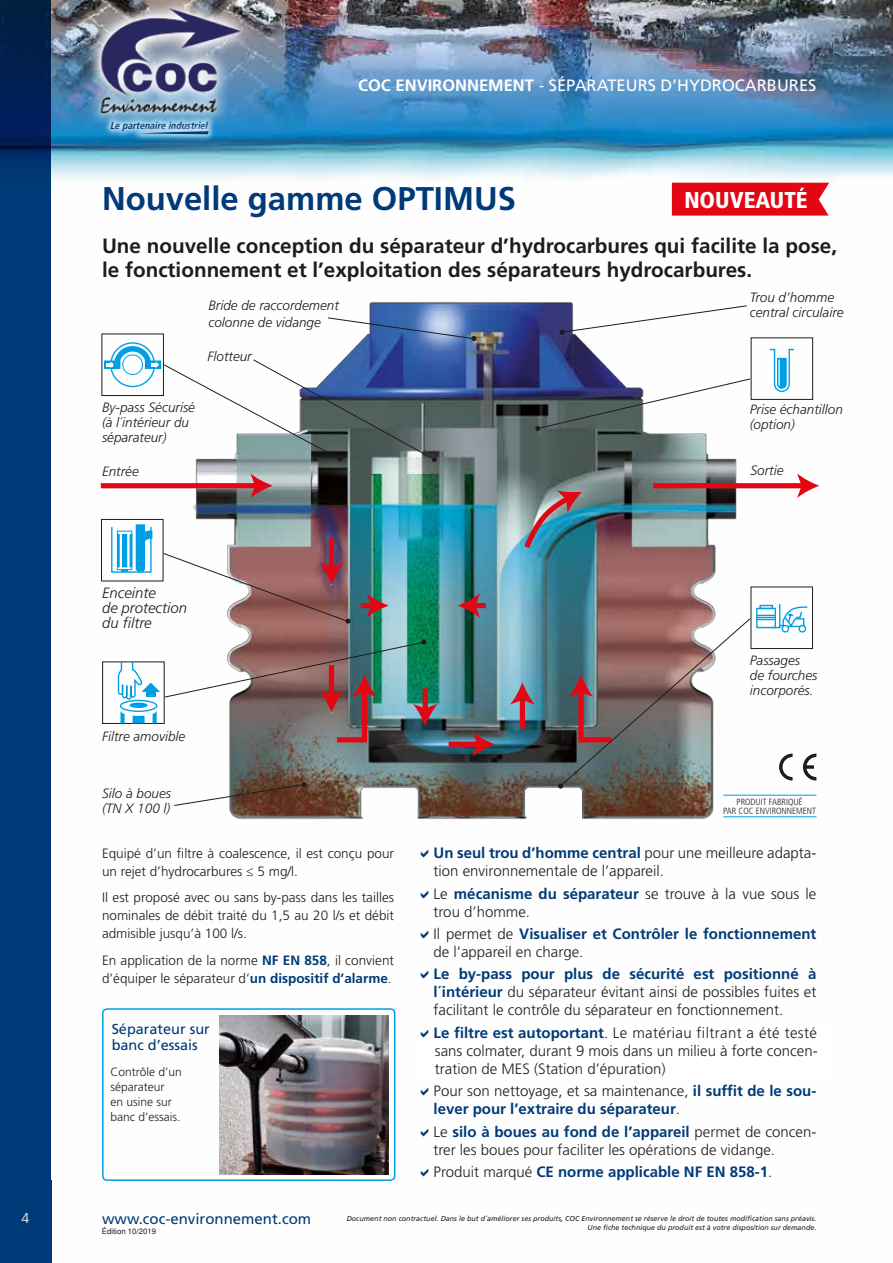
<style>
.page{position:relative;width:893px;height:1263px;background:#fff}
.page>*{position:absolute;margin:0;border:0;box-sizing:border-box;transform-origin:0 0}
.t1{font:700 32.85px "Frutiger LT Std";color:#003a78}
.t2{font:900 condensed 22.8px "Frutiger LT Std";color:#fff}
.t3{font:700 20.7px/24.9px "Frutiger LT Std";color:#1d1d1b}
.t4{font:16.5px "Frutiger LT Std";color:#fff}
.t5{font:300 15px/18px "Frutiger LT Std";color:#1d1d1b}
.t6{font:700 15px/18px "Frutiger LT Std";color:#003a78}
.t7{font:15px "Frutiger LT Std";color:#003a78}
.t8{font:italic 300 14.85px/15px "Frutiger LT Std";color:#1d1d1b}
.t9{font:14.55px/16.5px "Frutiger LT Std";color:#003a78}
.t10{font:300 14.25px "Frutiger LT Std";color:#fff}
.t11{font:300 13.5px/18px "Frutiger LT Std";color:#1d1d1b}
.t12{font:italic 300 13.5px/15px "Frutiger LT Std";color:#1d1d1b}
.t13{font:300 12px/15px "Frutiger LT Std";color:#1d1d1b}
.t14{font:italic 700 condensed 9.9px "Frutiger LT Std";color:#003a78}
.t15{font:300 condensed 9px/9px "Frutiger LT Std";color:#1d1d1b;text-align:center}
.t16{font:7.8px "Helvetica";color:#1d1d1b}
.t17{font:7.5px "Frutiger LT Std";color:#1d1d1b}
.t18{font:italic 7.2px/8.7px "Frutiger LT Std";color:#1d1d1b;text-align:right}
.s1{font-weight:700}
.s2{font-weight:700;color:#003a78}
.s3{font-weight:300;color:#1d1d1b}
</style>
<div class="page">
<img style="left:51px;top:0;width:842px;height:1263px">
<div style="left:0;top:0;width:51px;height:1263px;background:#003a78"></div>
<div style="left:103px;top:114px;width:113px;height:25px;background:#fff;opacity:.75"></div>
<div style="left:132px;top:123px;width:84px;height:19px;background:#fff;opacity:.75"></div>
<svg style="left:139px;top:131px;width:70px;height:3px"></svg>
<img style="left:68px;top:0;width:191px;height:123px">
<img style="left:219px;top:1015px;width:170px;height:159px">
<div style="left:672px;top:183px;width:157px;height:33px;background:#e30613"></div>
<img style="left:164px;top:295px;width:626px;height:554px">
<div style="left:101px;top:483px;width:156px;height:5px;background:#e30613"></div>
<svg style="left:250px;top:473px;width:23px;height:25px"></svg>
<div style="left:329px;top:537px;width:5px;height:32px;background:#e30613"></div>
<div style="left:361px;top:603px;width:12px;height:5px;background:#e30613"></div>
<svg style="left:366px;top:593px;width:23px;height:25px"></svg>
<div style="left:473px;top:603px;width:13px;height:5px;background:#e30613"></div>
<svg style="left:458px;top:593px;width:22px;height:25px"></svg>
<div style="left:520px;top:698px;width:5px;height:30px;background:#e30613"></div>
<svg style="left:510px;top:682px;width:25px;height:22px"></svg>
<div style="left:449px;top:742px;width:30px;height:5px;background:#e30613"></div>
<svg style="left:473px;top:732px;width:22px;height:25px"></svg>
<img style="left:522px;top:490px;width:60px;height:62px">
<div style="left:653px;top:483px;width:151px;height:5px;background:#e30613"></div>
<svg style="left:797px;top:473px;width:22px;height:25px"></svg>
<div style="left:102px;top:662px;width:62px;height:62px;border:1px solid #1d1d1b"></div>
<div style="left:101px;top:519px;width:62px;height:62px;border:1px solid #1d1d1b"></div>
<div style="left:111px;top:526px;width:41px;height:47px;border:1px solid #009fe3"></div>
<div style="left:117px;top:531px;width:15px;height:39px;border:1px solid #009fe3"></div>
<div style="left:122px;top:535px;width:5px;height:32px;background:#009fe3"></div>
<div style="left:117px;top:534px;width:2px;height:33px;border:1px solid #009fe3"></div>
<div style="left:130px;top:534px;width:2px;height:33px;border:1px solid #009fe3"></div>
<svg style="left:121px;top:569px;width:7px;height:3px"></svg>
<svg style="left:137px;top:570px;width:7px;height:2px"></svg>
<div style="left:136px;top:525px;width:9px;height:45px;background:#009fe3"></div>
<svg style="left:145px;top:530px;width:7px;height:22px"></svg>
<div style="left:104px;top:360px;width:16px;height:9px;border:1px solid #009fe3"></div>
<div style="left:751px;top:338px;width:62px;height:62px;border:1px solid #1d1d1b"></div>
<svg style="left:768px;top:348px;width:27px;height:45px"></svg>
<svg style="left:535px;top:378px;width:216px;height:53px"></svg>
<svg style="left:560px;top:305px;width:187px;height:30px"></svg>
<svg style="left:162px;top:552px;width:189px;height:72px"></svg>
<img style="left:117px;top:639px;width:321px;height:106px">
<svg style="left:173px;top:782px;width:134px;height:24px"></svg>
<img style="left:558px;top:603px;width:258px;height:186px">
<div style="left:102px;top:1008px;width:293px;height:173px;border:2px solid #009fe3;border-radius:4px"></div>
<svg style="left:106px;top:317px;width:370px;height:145px"></svg>
<hr style="left:723px;top:795px;width:93px;height:1px;background:#009fe3">
<hr style="left:723px;top:816px;width:93px;height:1px;background:#009fe3">
<div style="left:100px;top:1225px;width:58px;height:11px;background:#fff"></div>
<svg style="left:421px;top:850px;width:7px;height:8px"></svg>
<svg style="left:421px;top:890px;width:7px;height:8px"></svg>
<svg style="left:421px;top:930px;width:7px;height:8px"></svg>
<svg style="left:421px;top:971px;width:7px;height:8px"></svg>
<svg style="left:420px;top:1022px;width:413px;height:58px"></svg>
<svg style="left:421px;top:1088px;width:7px;height:8px"></svg>
<svg style="left:421px;top:1128px;width:7px;height:8px"></svg>
<svg style="left:421px;top:1168px;width:7px;height:8px"></svg>
<p class="t14" style="left:110px;top:120px;width:101px">Le partenaire industriel</p>
<p class="t4" style="left:358px;top:76px;width:460px"><span class="s1">COC ENVIRONNEMENT</span> - SÉPARATEURS D’HYDROCARBURES</p>
<h1 class="t1" style="left:102px;top:179px;width:415px">Nouvelle gamme OPTIMUS</h1>
<h2 class="t2" style="left:684px;top:186px;width:125px">NOUVEAUTÉ</h2>
<h3 class="t3" style="left:102px;top:233px;width:737px">Une nouvelle conception du séparateur d’hydrocarbures qui facilite la pose, le fonctionnement et l’exploitation des séparateurs hydrocarbures.</h3>
<p class="t12" style="left:208px;top:297px;width:132px;line-height:17.1px">Bride de raccordement colonne de vidange</p>
<p class="t12" style="left:207px;top:349px;width:46px">Flotteur</p>
<p class="t12" style="left:102px;top:400px;width:95px">By-pass Sécurisé (à l´intérieur du séparateur)</p>
<p class="t12" style="left:102px;top:464px;width:38px">Entrée</p>
<p class="t12" style="left:750px;top:290px;width:95px">Trou d’homme central circulaire</p>
<p class="t12" style="left:750px;top:402px;width:95px">Prise échantillon (option)</p>
<p class="t12" style="left:750px;top:463px;width:34px">Sortie</p>
<p class="t8" style="left:102px;top:585px;width:87px">Enceinte<br>de protection du filtre</p>
<p class="t12" style="left:102px;top:729px;width:85px">Filtre amovible</p>
<p class="t12" style="left:102px;top:786px;width:71px">Silo à boues (TN X 100 l)</p>
<p class="t11" style="left:102px;top:845px;width:293px">Equipé d’un filtre à coalescence, il est conçu pour un rejet d’hydrocarbures ≤ 5 mg/l.</p>
<p class="t11" style="left:102px;top:889px;width:293px;text-align:justify">Il est proposé avec ou sans by-pass dans les tailles nominales de débit traité du 1,5 au 20 l/s et débit admisible jusqu’à 100 l/s.</p>
<p class="t11" style="left:102px;top:951px;width:293px">En application de la norme <span class="s2">NF EN 858</span>, il convient d’équiper le séparateur d’<span class="s2">un dispositif d’alarme</span>.</p>
<p class="t9" style="left:112px;top:1020px;width:100px">Séparateur sur banc d’essais</p>
<p class="t13" style="left:111px;top:1065px;width:73px">Contrôle d’un séparateur<br>en usine sur banc d’essais.</p>
<p class="t12" style="left:750px;top:653px;width:69px">Passages de fourches incorporés.</p>
<p class="t15" style="left:723px;top:797px;width:94px">PRODUIT FABRIQUÉ<br>PAR COC ENVIRONNEMENT</p>
<p class="t5" style="left:434px;top:844px;width:384px"><span class="s2">Un seul trou d’homme central</span> pour une meilleure adapta&shy;tion environnementale de l’appareil.</p>
<p class="t5" style="left:434px;top:885px;width:384px">Le <span class="s2">mécanisme du séparateur</span> se trouve à la vue sous le trou d’homme.</p>
<p class="t6" style="left:434px;top:925px;width:384px"><span class="s3">Il permet de</span> Visualiser et Contrôler le fonctionnement <span class="s3">de l’appareil en charge.</span></p>
<p class="t5" style="left:434px;top:965px;width:384px;text-align:justify"><span class="s2">Le by-pass pour plus de sécurité est positionné à l´intérieur</span> du séparateur évitant ainsi de possibles fuites et facilitant le contrôle du séparateur en fonctionnement.</p>
<p class="t5" style="left:434px;top:1024px;width:384px;text-align:justify"><span class="s2">Le filtre est autoportant</span>. Situé dans son enceinte, les pa&shy;rois protègent le filtre d’un possible colmatage (<span class="s2">testé sur une période de 1 an</span>).</p>
<p class="t6" style="left:434px;top:1082px;width:384px"><span class="s3">Pour son nettoyage, et sa maintenance,</span> il suffit de le sou&shy;lever pour l’extraire du séparateur<span class="s3">.</span></p>
<p class="t5" style="left:434px;top:1123px;width:384px">Le <span class="s2">silo à boues au fond de l’appareil</span> permet de concen&shy;trer les boues pour faciliter les opérations de vidange.</p>
<p class="t6" style="left:434px;top:1163px;width:340px"><span class="s3">Produit marqué</span> CE norme applicable NF EN 858-1<span class="s3">.</span></p>
<p class="t5" style="left:435px;top:1024px;width:384px;text-align:justify;text-indent:178px">Le matériau filtrant a été testé sans colmater, durant 9 mois dans un milieu à forte concen&shy;tration de MES (Station d’épuration)</p>
<p class="t10" style="left:22px;top:1210px;width:9px">4</p>
<p class="t7" style="left:102px;top:1210px;width:211px">www.coc-environnement.com</p>
<p class="t16" style="left:102px;top:1226px;width:56px">Édition 10/2019</p>
<p class="t17" style="left:102px;top:1227px;width:56px">Édition 09/2016</p>
<p class="t18" style="left:347px;top:1214px;width:471px">Document non contractuel. Dans le but d´améliorer ses produits, COC Environnement se réserve le droit de toutes modification sans préavis.<br>Une fiche technique du produit est à votre disposition sur demande.</p>
</div>
